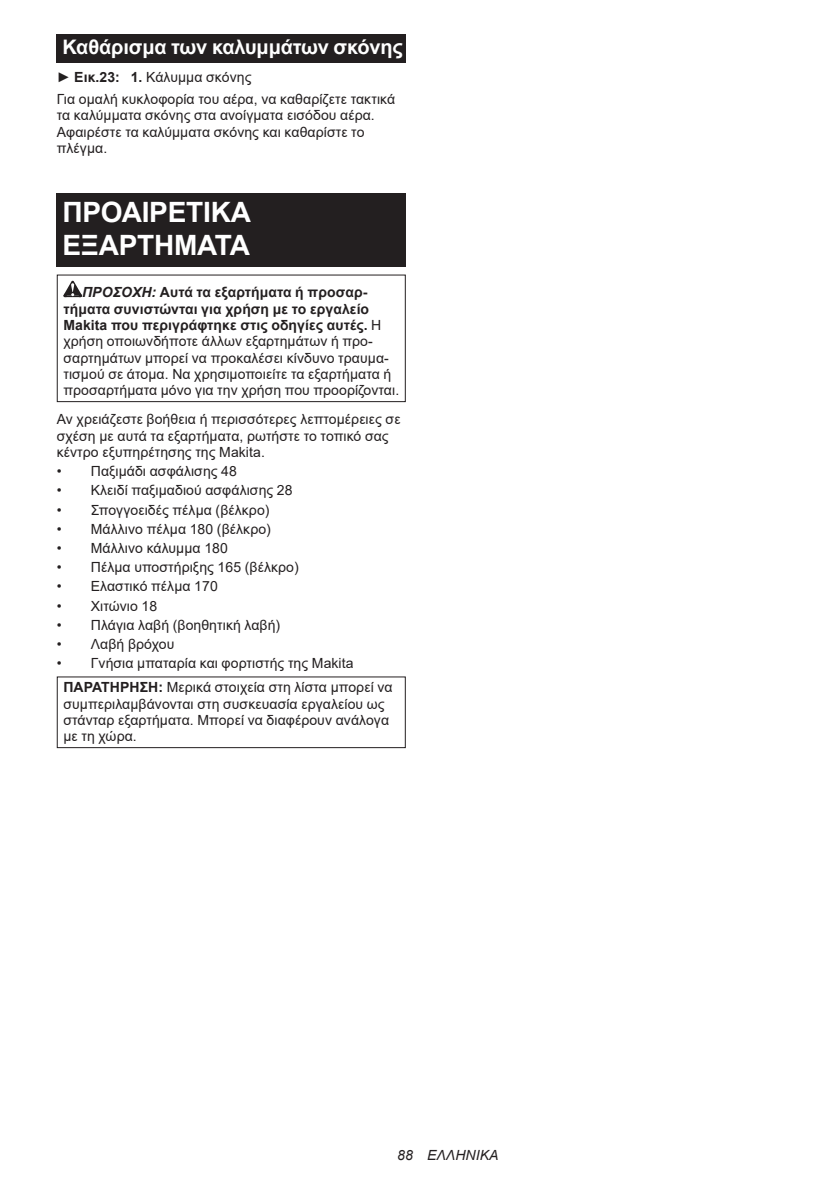
<style>
.page{position:relative;width:840px;height:1191px;background:#fff}
.page>*{position:absolute;margin:0;border:0;box-sizing:border-box;transform-origin:0 0}
.t1{font:700 28px/32.8px "Arial";letter-spacing:-.01em;color:#fff}
.t2{font:700 20px "Arial";letter-spacing:-.01em;color:#fff}
.t3{font:14px/16.4px "Arial";letter-spacing:.005em;color:#231f20}
.t4{font:italic 14px "Arial";letter-spacing:.005em;color:#231f20}
.s1{font-weight:700}
.s2{font-weight:700;font-style:italic}
</style>
<div class="page">
<div style="left:57px;top:34px;width:348px;height:29px;background:#231f20"></div>
<div style="left:57px;top:193px;width:348px;height:73px;background:#231f20"></div>
<svg style="left:63px;top:281px;width:19px;height:16px"></svg>
<div style="left:57px;top:274px;width:348px;height:128px;border:1px solid #231f20"></div>
<div style="left:57px;top:676px;width:348px;height:72px;border:1px solid #231f20"></div>
<h2 class="t2" style="left:62px;top:33px;width:342px">Καθάρισμα των καλυμμάτων σκόνης</h2>
<p class="t3" style="left:57px;top:66px;width:340px;line-height:22px">► <span class="s1">Εικ.23: 1.</span> Κάλυμμα σκόνης<br>Για ομαλή κυκλοφορία του αέρα, να καθαρίζετε τακτικά</p>
<p class="t3" style="left:57px;top:107px;width:319px">τα καλύμματα σκόνης στα ανοίγματα εισόδου αέρα.<br>Αφαιρέστε τα καλύμματα σκόνης και καθαρίστε το πλέγμα.</p>
<h1 class="t1" style="left:62px;top:196px;width:190px">ΠΡΟΑΙΡΕΤΙΚΑ<br>ΕΞΑΡΤΗΜΑΤΑ</h1>
<p class="t3" style="left:63px;top:284px;width:337px;text-indent:19px"><span class="s2">ΠΡΟΣΟΧΗ:</span> <span class="s1">Αυτά τα εξαρτήματα ή προσαρ&shy;τήματα συνιστώνται για χρήση με το εργαλείο Makita που περιγράφτηκε στις οδηγίες αυτές.</span> Η χρήση οποιωνδήποτε άλλων εξαρτημάτων ή προ&shy;σαρτημάτων μπορεί να προκαλέσει κίνδυνο τραυμα&shy;τισμού σε άτομα. Να χρησιμοποιείτε τα εξαρτήματα ή προσαρτήματα μόνο για την χρήση που προορίζονται.</p>
<p class="t3" style="left:57px;top:411px;width:345px">Αν χρειάζεστε βοήθεια ή περισσότερες λεπτομέρειες σε σχέση με αυτά τα εξαρτήματα, ρωτήστε το τοπικό σας κέντρο εξυπηρέτησης της Makita.</p>
<p class="t3" style="left:57px;top:463px;width:182px">• Παξιμάδι ασφάλισης 48</p>
<p class="t3" style="left:57px;top:482px;width:237px">• Κλειδί παξιμαδιού ασφάλισης 28</p>
<p class="t3" style="left:57px;top:501px;width:214px">• Σπογγοειδές πέλμα (βέλκρο)</p>
<p class="t3" style="left:57px;top:520px;width:215px">• Μάλλινο πέλμα 180 (βέλκρο)</p>
<p class="t3" style="left:57px;top:540px;width:172px">• Μάλλινο κάλυμμα 180</p>
<p class="t3" style="left:57px;top:559px;width:243px">• Πέλμα υποστήριξης 165 (βέλκρο)</p>
<p class="t3" style="left:57px;top:578px;width:162px">• Ελαστικό πέλμα 170</p>
<p class="t3" style="left:57px;top:597px;width:102px">• Χιτώνιο 18</p>
<p class="t3" style="left:57px;top:616px;width:225px">• Πλάγια λαβή (βοηθητική λαβή)</p>
<p class="t3" style="left:57px;top:636px;width:119px">• Λαβή βρόχου</p>
<p class="t3" style="left:63px;top:651px;width:330px;line-height:23.8px;text-indent:-7px">• Γνήσια μπαταρία και φορτιστής της Makita<br><span class="s1">ΠΑΡΑΤΗΡΗΣΗ:</span> Μερικά στοιχεία στη λίστα μπορεί να</p>
<p class="t3" style="left:63px;top:695px;width:327px">συμπεριλαμβάνονται στη συσκευασία εργαλείου ως στάνταρ εξαρτήματα. Μπορεί να διαφέρουν ανάλογα με τη χώρα.</p>
<p class="t4" style="left:397px;top:1146px;width:103px">88 ΕΛΛΗΝΙΚΑ</p>
</div>
